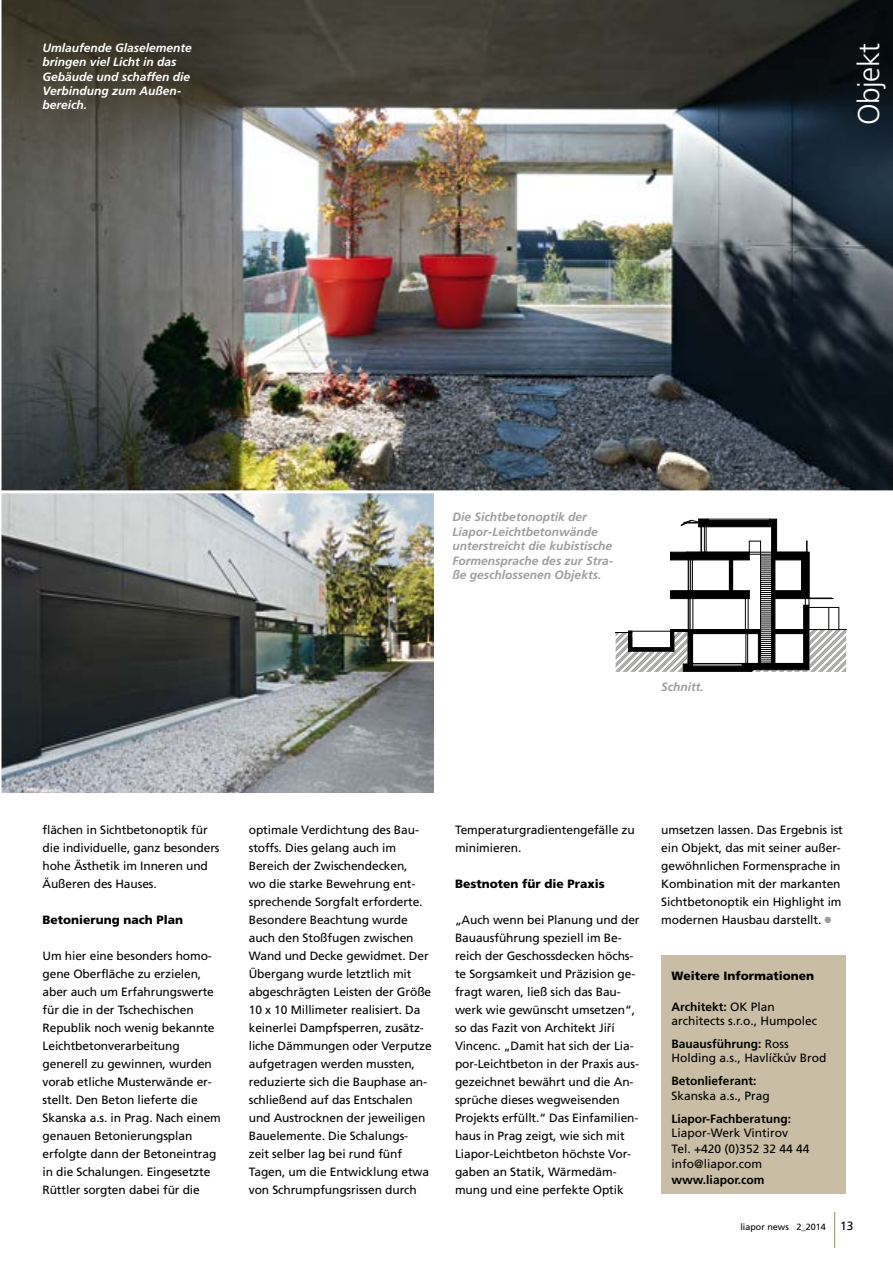
<style>
.page{position:relative;width:893px;height:1263px;background:#fff}
.page>*{position:absolute;margin:0;border:0;box-sizing:border-box;transform-origin:0 0}
.t1{font:300 30px "Frutiger";letter-spacing:-.015em;color:#fff}
.t2{font:12px/18px "Frutiger";letter-spacing:-.01em;color:#000}
.t3{font:italic 700 12px/14.4px "Frutiger";color:#9c9e9f}
.t4{font:italic 700 12px/14.4px "Frutiger";color:#fff}
.t5{font:900 12px "Frutiger";color:#000}
.t6{font:700 12px "Frutiger";color:#000}
.t7{font:9px "Frutiger";color:#000}
.s1{color:#9c9e9f}
.s2{font-weight:700}
.s3{font-size:12px}
</style>
<div class="page">
<hr style="left:834px;top:1212px;width:1px;height:36px;background:#b0a283">
<img style="left:2px;top:0;width:891px;height:490px">
<svg style="left:616px;top:519px;width:230px;height:153px"></svg>
<hr style="left:693px;top:663px;width:49px;height:1px;background:#000">
<hr style="left:693px;top:665px;width:49px;height:1px;background:#000">
<div style="left:661px;top:956px;width:185px;height:238px;background:#c9bea5"></div>
<img style="left:2px;top:493px;width:432px;height:300px">
<p class="t4" style="left:43px;top:40px;width:151px">Umlaufende Glaselemente bringen viel Licht in das<br>Gebäude und schaffen die<br>Verbindung zum Außen&shy;bereich.</p>
<h1 class="t1" style="left:852px;top:125px;width:84px;rotate:-90deg">Objekt</h1>
<p class="t3" style="left:453px;top:510px;width:162px">Die Sichtbetonoptik der<br>Liapor-Leichtbetonwände unterstreicht die kubistische<br>Formensprache des zur Stra&shy;ße geschlossenen Objekts.</p>
<p class="t3" style="left:661px;top:680px;width:44px">Schnitt.</p>
<p class="t2" style="left:43px;top:821px;width:179px">flächen in Sichtbetonoptik für die individuelle, ganz besonders hohe Ästhetik im Inneren und<br>Äußeren des Hauses.</p>
<p class="t5" style="left:43px;top:912px;width:142px">Betonierung nach Plan</p>
<p class="t2" style="left:43px;top:947px;width:180px">Um hier eine besonders homo&shy;gene Oberfläche zu erzielen, aber auch um Erfahrungswerte für die in der Tschechischen<br>Republik noch wenig bekannte<br>Leichtbetonverarbeitung generell zu gewinnen, wurden vorab etliche Musterwände er&shy;stellt. Den Beton lieferte die<br>Skanska a.s. in Prag. Nach einem genauen Betonierungsplan erfolgte dann der Betoneintrag in die Schalungen. Eingesetzte<br>Rüttler sorgten dabei für die</p>
<p class="t2" style="left:249px;top:821px;width:184px">optimale Verdichtung des Bau&shy;stoffs. Dies gelang auch im<br>Bereich der Zwischendecken,<br>wo die starke Bewehrung ent&shy;sprechende Sorgfalt erforderte.<br>Besondere Beachtung wurde auch den Stoßfugen zwischen<br>Wand und Decke gewidmet. Der<br>Übergang wurde letztlich mit abgeschrägten Leisten der Größe<br>10 x 10 Millimeter realisiert. Da keinerlei Dampfsperren, zusätz&shy;liche Dämmungen oder Verputze aufgetragen werden mussten, reduzierte sich die Bauphase an&shy;schließend auf das Entschalen und Austrocknen der jeweiligen<br>Bauelemente. Die Schalungs&shy;zeit selber lag bei rund fünf<br>Tagen, um die Entwicklung etwa von Schrumpfungsrissen durch</p>
<p class="t2" style="left:455px;top:821px;width:181px">Temperaturgradientengefälle zu minimieren.</p>
<p class="t5" style="left:455px;top:876px;width:151px">Bestnoten für die Praxis</p>
<p class="t2" style="left:455px;top:911px;width:186px">„Auch wenn bei Planung und der<br>Bauausführung speziell im Be&shy;reich der Geschossdecken höchs&shy;te Sorgsamkeit und Präzision ge&shy;fragt waren, ließ sich das Bau&shy;werk wie gewünscht umsetzen“, so das Fazit von Architekt Jirˇí<br>Vincenc. „Damit hat sich der Lia&shy;por-Leichtbeton in der Praxis aus&shy;gezeichnet bewährt und die An&shy;sprüche dieses wegweisenden<br>Projekts erfüllt.“ Das Einfamilien&shy;haus in Prag zeigt, wie sich mit<br>Liapor-Leichtbeton höchste Vor&shy;gaben an Statik, Wärmedäm&shy;mung und eine perfekte Optik</p>
<p class="t2" style="left:661px;top:821px;width:183px">umsetzen lassen. Das Ergebnis ist ein Objekt, das mit seiner außer&shy;gewöhnlichen Formensprache in<br>Kombination mit der markanten<br>Sichtbetonoptik ein Highlight im modernen Hausbau darstellt. <span class="s1">●</span></p>
<p class="t5" style="left:672px;top:968px;width:144px">Weitere Informationen</p>
<p class="t2" style="left:672px;top:999px;width:147px;line-height:14.4px"><span class="s2">Architekt:</span> OK Plan architects s.r.o., Humpolec</p>
<p class="t2" style="left:672px;top:1036px;width:156px;line-height:14.4px"><span class="s2">Bauausführung:</span> Ross<br>Holding a.s., Havlícˇku˚v Brod</p>
<p class="t6" style="left:672px;top:1073px;width:86px">Betonlieferant:</p>
<p class="t2" style="left:672px;top:1087px;width:100px">Skanska a.s., Prag</p>
<p class="t6" style="left:672px;top:1111px;width:121px">Liapor-Fachberatung:</p>
<p class="t2" style="left:672px;top:1125px;width:139px;line-height:15.5px">Liapor-Werk Vintirov<br>Tel. +420 (0)352 32 44 44 info@liapor.com</p>
<p class="t6" style="left:672px;top:1172px;width:94px">www.liapor.com</p>
<p class="t7" style="left:740px;top:1221px;width:115px">liapor news 2_2014 <span class="s3">13</span></p>
</div>
